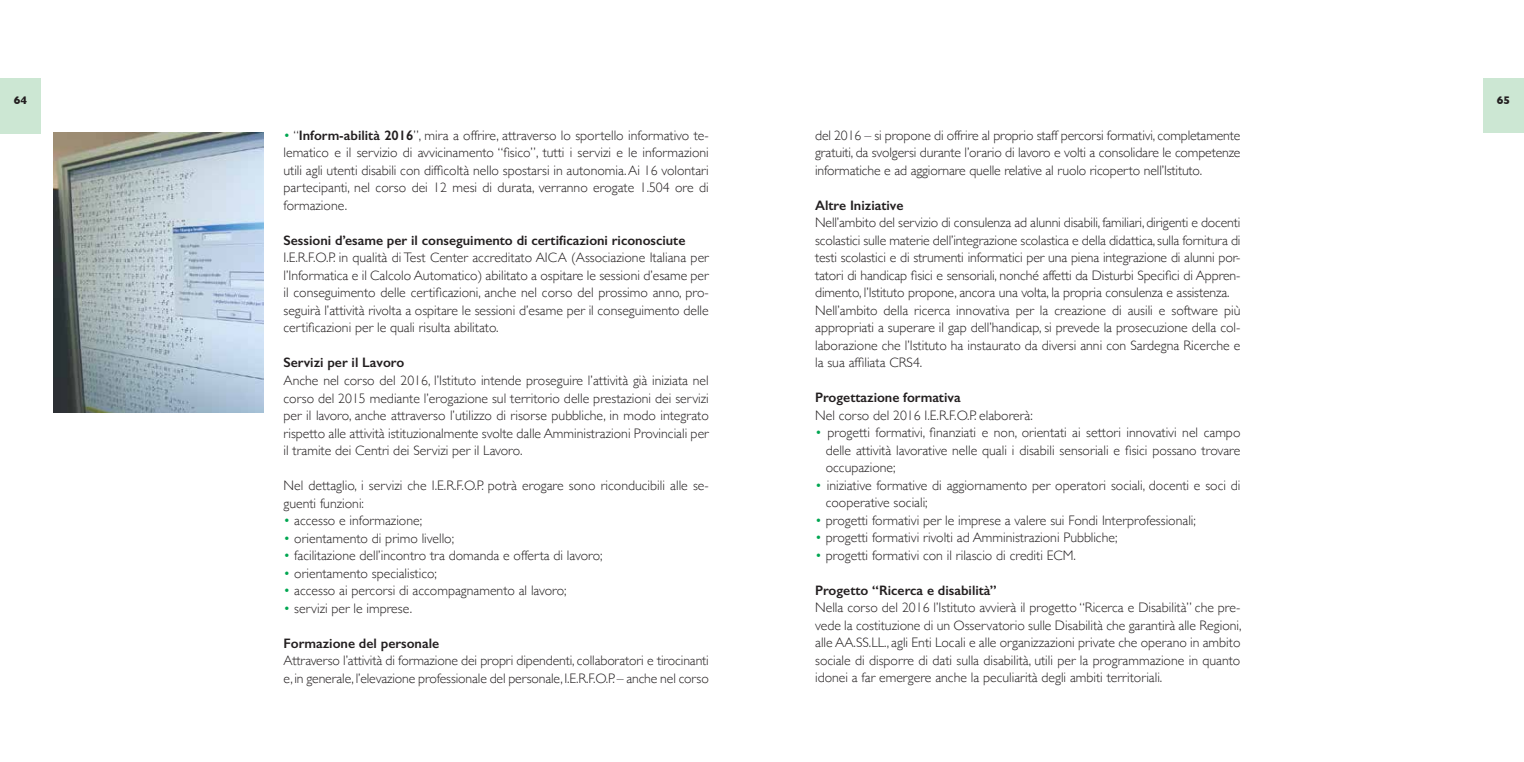
<style>
.page{position:relative;width:1524px;height:762px;background:#fff}
.page>*{position:absolute;margin:0;border:0;box-sizing:border-box;transform-origin:0 0}
.t1{font:300 13.75px/17.5px "Gill Sans";color:#231f20;text-align:justify}
.t2{font:600 13.75px "Gill Sans";color:#231f20}
.t3{font:700 11.25px "Gill Sans";color:#231f20}
.s1{color:#00a651}
.s2{font-weight:600}
</style>
<div class="page">
<div style="left:1483px;top:78px;width:41px;height:55px;background:#cce7d3"></div>
<div style="left:0;top:78px;width:41px;height:56px;background:#cce7d3"></div>
<img style="left:53px;top:133px;width:210px;height:280px">
<p class="t3" style="left:14px;top:91px;width:15px">64</p>
<p class="t3" style="left:1496px;top:91px;width:15px">65</p>
<p class="t1" style="left:283px;top:126px;width:427px"><span class="s1">•</span> “<span class="s2">Inform-abilità 2016</span>”, mira a offrire, attraverso lo sportello informativo te&shy;lematico e il servizio di avvicinamento “fisico”, tutti i servizi e le informazioni utili agli utenti disabili con difficoltà nello spostarsi in autonomia. Ai 16 volontari partecipanti, nel corso dei 12 mesi di durata, verranno erogate 1.504 ore di formazione.</p>
<p class="t2" style="left:283px;top:232px;width:403px">Sessioni d’esame per il conseguimento di certificazioni riconosciute</p>
<p class="t1" style="left:283px;top:248px;width:427px">I.E.R.F.O.P. in qualità di Test Center accreditato AICA (Associazione Italiana per l’Informatica e il Calcolo Automatico) abilitato a ospitare le sessioni d’esame per il conseguimento delle certificazioni, anche nel corso del prossimo anno, pro&shy;seguirà l’attività rivolta a ospitare le sessioni d’esame per il conseguimento delle certificazioni per le quali risulta abilitato.</p>
<p class="t2" style="left:283px;top:354px;width:122px">Servizi per il Lavoro</p>
<p class="t1" style="left:283px;top:371px;width:427px">Anche nel corso del 2016, l’Istituto intende proseguire l’attività già iniziata nel corso del 2015 mediante l’erogazione sul territorio delle prestazioni dei servizi per il lavoro, anche attraverso l’utilizzo di risorse pubbliche, in modo integrato rispetto alle attività istituzionalmente svolte dalle Amministrazioni Provinciali per il tramite dei Centri dei Servizi per il Lavoro.</p>
<p class="t1" style="left:283px;top:476px;width:427px">Nel dettaglio, i servizi che I.E.R.F.O.P. potrà erogare sono riconducibili alle se&shy;guenti funzioni:</p>
<p class="t1" style="left:283px;top:511px;width:140px"><span class="s1">•</span> accesso e informazione;</p>
<p class="t1" style="left:283px;top:529px;width:172px"><span class="s1">•</span> orientamento di primo livello;</p>
<p class="t1" style="left:283px;top:546px;width:321px"><span class="s1">•</span> facilitazione dell’incontro tra domanda e offerta di lavoro;</p>
<p class="t1" style="left:283px;top:564px;width:155px"><span class="s1">•</span> orientamento specialistico;</p>
<p class="t1" style="left:283px;top:581px;width:285px"><span class="s1">•</span> accesso ai percorsi di accompagnamento al lavoro;</p>
<p class="t1" style="left:283px;top:599px;width:130px"><span class="s1">•</span> servizi per le imprese.</p>
<p class="t2" style="left:283px;top:634px;width:157px">Formazione del personale</p>
<p class="t1" style="left:283px;top:651px;width:427px">Attraverso l’attività di formazione dei propri dipendenti, collaboratori e tirocinanti e, in generale, l’elevazione professionale del personale, I.E.R.F.O.P. – anche nel corso</p>
<p class="t1" style="left:815px;top:126px;width:427px">del 2016 – si propone di offrire al proprio staff percorsi formativi, completamente gratuiti, da svolgersi durante l’orario di lavoro e volti a consolidare le competenze informatiche e ad aggiornare quelle relative al ruolo ricoperto nell’Istituto.</p>
<p class="t2" style="left:815px;top:197px;width:90px">Altre Iniziative</p>
<p class="t1" style="left:815px;top:213px;width:427px;text-align:left">Nell’ambito del servizio di consulenza ad alunni disabili, familiari, dirigenti e docenti scolastici sulle materie dell’integrazione scolastica e della didattica, sulla fornitura di testi scolastici e di strumenti informatici per una piena integrazione di alunni por&shy;tatori di handicap fisici e sensoriali, nonché affetti da Disturbi Specifici di Appren&shy;dimento, l’Istituto propone, ancora una volta, la propria consulenza e assistenza.<br>Nell’ambito della ricerca innovativa per la creazione di ausili e software più appropriati a superare il gap dell’handicap, si prevede la prosecuzione della col&shy;laborazione che l’Istituto ha instaurato da diversi anni con Sardegna Ricerche e la sua affiliata CRS4.</p>
<p class="t2" style="left:815px;top:389px;width:147px">Progettazione formativa</p>
<p class="t1" style="left:815px;top:406px;width:219px">Nel corso del 2016 I.E.R.F.O.P. elaborerà:</p>
<p class="t1" style="left:826px;top:423px;width:416px;text-indent:-11px"><span class="s1">•</span> progetti formativi, finanziati e non, orientati ai settori innovativi nel campo delle attività lavorative nelle quali i disabili sensoriali e fisici possano trovare occupazione;</p>
<p class="t1" style="left:826px;top:476px;width:416px;text-indent:-11px"><span class="s1">•</span> iniziative formative di aggiornamento per operatori sociali, docenti e soci di cooperative sociali;</p>
<p class="t1" style="left:815px;top:511px;width:382px"><span class="s1">•</span> progetti formativi per le imprese a valere sui Fondi Interprofessionali;</p>
<p class="t1" style="left:815px;top:528px;width:304px"><span class="s1">•</span> progetti formativi rivolti ad Amministrazioni Pubbliche;</p>
<p class="t1" style="left:815px;top:546px;width:262px"><span class="s1">•</span> progetti formativi con il rilascio di crediti ECM.</p>
<p class="t2" style="left:815px;top:582px;width:183px">Progetto “Ricerca e disabilità”</p>
<p class="t1" style="left:815px;top:598px;width:428px">Nella corso del 2016 l’Istituto avvierà il progetto “Ricerca e Disabilità” che pre&shy;vede la costituzione di un Osservatorio sulle Disabilità che garantirà alle Regioni, alle AA.SS.LL., agli Enti Locali e alle organizzazioni private che operano in ambito sociale di disporre di dati sulla disabilità, utili per la programmazione in quanto idonei a far emergere anche la peculiarità degli ambiti territoriali.</p>
</div>
